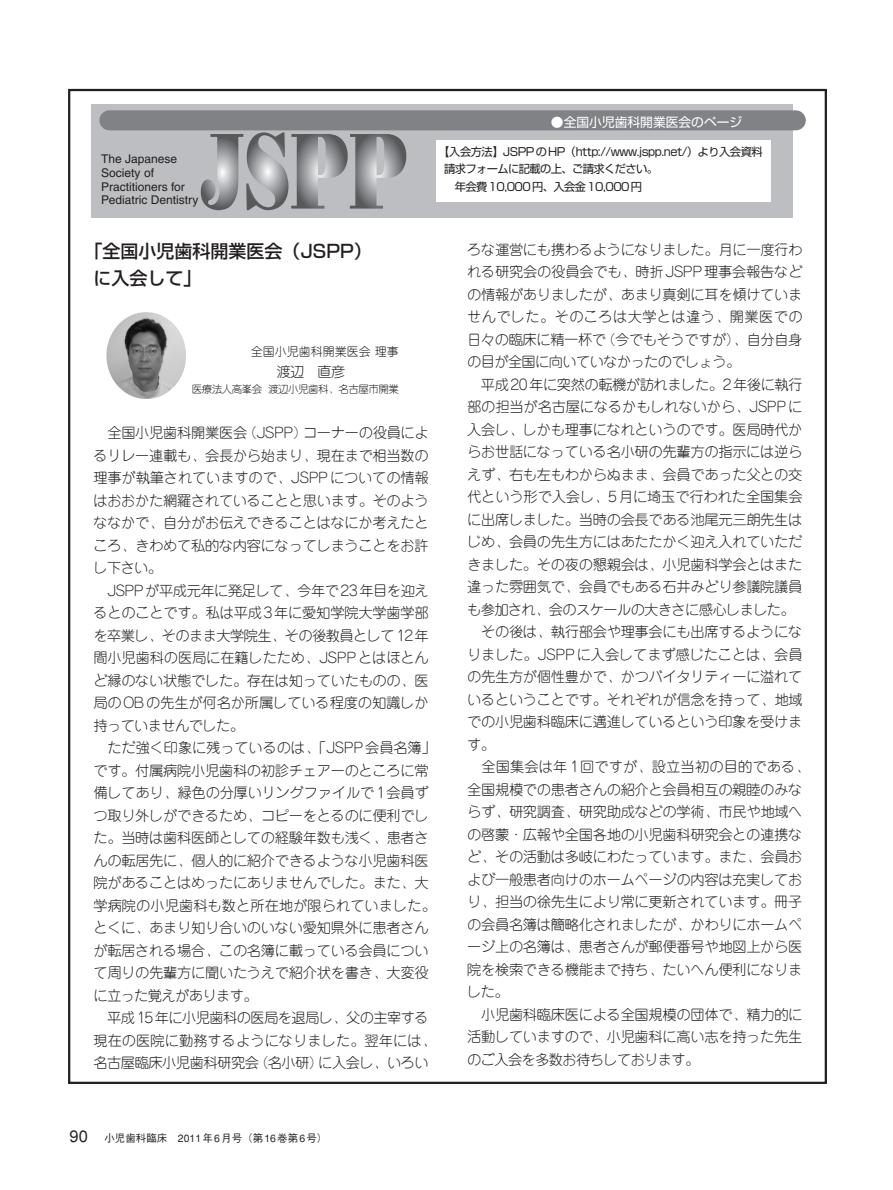
<style>
.page{position:relative;width:893px;height:1190px;background:#fff}
.page>*{position:absolute;margin:0;border:0;box-sizing:border-box;transform-origin:0 0}
.t1{font:500 18px/27px "Shin Go";color:#231f20}
.t2{font:300 14.25px/22.5px "Jun 101";letter-spacing:-.02em;color:#231f20;text-align:justify}
.t3{font:300 14.25px "Jun 101";letter-spacing:-.045em;color:#231f20}
.t4{font:300 14.25px "Jun 101";letter-spacing:.005em;color:#231f20}
.t5{font:12.75px "Shin Go";color:#fff}
.t6{font:12px/13.6px "Helvetica";color:#231f20}
.t7{font:300 12px "Jun 101";color:#231f20}
.t8{font:11.25px "Shin Go";letter-spacing:-.045em;color:#231f20}
.t9{font:500 10.5px "Gothic BBB";color:#231f20}
.t10{font:300 10.5px "Jun 101";letter-spacing:-.045em;color:#231f20}
.s1{font-size:16.5px}
</style>
<div class="page">
<div style="left:91px;top:104px;width:702px;height:114px;background:#bdbec1"></div>
<svg style="left:201px;top:132px;width:205px;height:78px"></svg>
<div style="left:99px;top:110px;width:706px;height:20px;background:#808285;border-radius:10px"></div>
<div style="left:436px;top:140px;width:334px;height:61px;background:#fff"></div>
<img style="left:106px;top:312px;width:80px;height:87px;border-radius:50%">
<p class="t6" style="left:101px;top:153px;width:99px">The Japanese<br>Society of<br>Practitioners for<br>Pediatric Dentistry</p>
<p class="t1" style="left:93px;top:240px;width:280px;text-indent:-9px">「全国小児歯科開業医会（JSPP）に入会して」</p>
<p class="t7" style="left:251px;top:347px;width:149px">全国小児歯科開業医会理事</p>
<p class="t2" style="left:276px;top:362px;width:70px">渡辺　直彦</p>
<p class="t10" style="left:192px;top:385px;width:209px">医療法人高峯会渡辺小児歯科、名古屋市開業</p>
<p class="t2" style="left:93px;top:423px;width:337px;text-indent:14px">全国小児歯科開業医会（JSPP）コーナーの役員によるリレー連載も、会長から始まり、現在まで相当数の理事が執筆されていますので、JSPPについての情報はおおかた網羅されていることと思います。そのようななかで、自分がお伝えできることはなにか考えたところ、きわめて私的な内容になってしまうことをお許し下さい。</p>
<p class="t2" style="left:93px;top:581px;width:337px;text-indent:14px">JSPPが平成元年に発足して、今年で23年目を迎えるとのことです。私は平成3年に愛知学院大学歯学部を卒業し、そのまま大学院生、その後教員として12年間小児歯科の医局に在籍したため、JSPPとはほとんど縁のない状態でした。存在は知っていたものの、医局のOBの先生が何名か所属している程度の知識しか持っていませんでした。</p>
<p class="t2" style="left:93px;top:738px;width:344px;text-align:left;text-indent:14px">ただ強く印象に残っているのは、「JSPP会員名簿」です。付属病院小児歯科の初診チェアーのところに常備してあり、緑色の分厚いリングファイルで1会員ずつ取り外しができるため、コピーをとるのに便利でした。当時は歯科医師としての経験年数も浅く、患者さんの転居先に、個人的に紹介できるような小児歯科医院があることはめったにありませんでした。また、大学病院の小児歯科も数と所在地が限られていました。とくに、あまり知り合いのいない愛知県外に患者さんが転居される場合、この名簿に載っている会員について周りの先輩方に聞いたうえで紹介状を書き、大変役に立った覚えがあります。</p>
<p class="t2" style="left:93px;top:1008px;width:344px;text-align:center">平成15年に小児歯科の医局を退局し、父の主宰する<br>現在の医院に勤務するようになりました。翌年には、名古屋臨床小児歯科研究会（名小研）に入会し、いろい</p>
<p class="t5" style="left:551px;top:117px;width:193px">●全国小児歯科開業医会のページ</p>
<p class="t8" style="left:438px;top:148px;width:326px">【入会方法】JSPPのHP（http://www.jspp.net/）より入会資料</p>
<p class="t8" style="left:444px;top:165px;width:215px">請求フォームに記載の上、ご請求ください。</p>
<p class="t8" style="left:455px;top:182px;width:189px">年会費10,000円、入会金10,000円</p>
<p class="t2" style="left:467px;top:240px;width:337px">ろな運営にも携わるようになりました。月に一度行われる研究会の役員会でも、時折JSPP理事会報告などの情報がありましたが、あまり真剣に耳を傾けていませんでした。そのころは大学とは違う、開業医での日々の臨床に精一杯で（今でもそうですが）、自分自身の目が全国に向いていなかったのでしょう。</p>
<p class="t2" style="left:481px;top:375px;width:323px">平成20年に突然の転機が訪れました。2年後に執行</p>
<p class="t2" style="left:467px;top:397px;width:337px">部の担当が名古屋になるかもしれないから、JSPPに</p>
<p class="t2" style="left:467px;top:420px;width:337px">入会し、しかも理事になれというのです。医局時代か</p>
<p class="t2" style="left:467px;top:442px;width:337px">らお世話になっている名小研の先輩方の指示には逆ら</p>
<p class="t2" style="left:467px;top:465px;width:337px">えず、右も左もわからぬまま、会員であった父との交</p>
<p class="t2" style="left:467px;top:487px;width:337px">代という形で入会し、5月に埼玉で行われた全国集会</p>
<p class="t2" style="left:467px;top:510px;width:337px">に出席しました。当時の会長である池尾元三朗先生は</p>
<p class="t2" style="left:467px;top:532px;width:337px">じめ、会員の先生方にはあたたかく迎え入れていただ</p>
<p class="t2" style="left:467px;top:555px;width:337px">きました。その夜の懇親会は、小児歯科学会とはまた</p>
<p class="t2" style="left:467px;top:577px;width:337px">違った雰囲気で、会員でもある石井みどり参議院議員</p>
<p class="t3" style="left:467px;top:604px;width:329px">も参加され、会のスケールの大きさに感心しました。</p>
<p class="t2" style="left:481px;top:622px;width:323px">その後は、執行部会や理事会にも出席するようにな</p>
<p class="t2" style="left:467px;top:645px;width:337px">りました。JSPPに入会してまず感じたことは、会員</p>
<p class="t2" style="left:467px;top:667px;width:337px">の先生方が個性豊かで、かつバイタリティーに溢れて</p>
<p class="t2" style="left:467px;top:690px;width:337px">いるということです。それぞれが信念を持って、地域</p>
<p class="t2" style="left:467px;top:712px;width:337px">での小児歯科臨床に邁進しているという印象を受けま</p>
<p class="t2" style="left:467px;top:735px;width:29px">す。</p>
<p class="t4" style="left:481px;top:761px;width:330px">全国集会は年1回ですが、設立当初の目的である、</p>
<p class="t2" style="left:467px;top:780px;width:337px">全国規模での患者さんの紹介と会員相互の親睦のみな</p>
<p class="t2" style="left:467px;top:802px;width:337px">らず、研究調査、研究助成などの学術、市民や地域へ</p>
<p class="t2" style="left:467px;top:825px;width:337px">の啓蒙・広報や全国各地の小児歯科研究会との連携な</p>
<p class="t2" style="left:467px;top:847px;width:337px">ど、その活動は多岐にわたっています。また、会員お</p>
<p class="t2" style="left:467px;top:870px;width:337px">よび一般患者向けのホームページの内容は充実してお</p>
<p class="t2" style="left:467px;top:892px;width:337px">り、担当の徐先生により常に更新されています。冊子</p>
<p class="t2" style="left:467px;top:915px;width:337px">の会員名簿は簡略化されましたが、かわりにホームペ</p>
<p class="t2" style="left:467px;top:937px;width:337px">ージ上の名簿は、患者さんが郵便番号や地図上から医</p>
<p class="t2" style="left:467px;top:960px;width:337px">院を検索できる機能まで持ち、たいへん便利になりま</p>
<p class="t2" style="left:467px;top:982px;width:43px">した。</p>
<p class="t2" style="left:481px;top:1005px;width:323px">小児歯科臨床医による全国規模の団体で、精力的に</p>
<p class="t2" style="left:467px;top:1027px;width:337px">活動していますので、小児歯科に高い志を持った先生</p>
<p class="t3" style="left:467px;top:1054px;width:234px">のご入会を多数お待ちしております。</p>
<p class="t9" style="left:70px;top:1133px;width:259px"><span class="s1">90</span> 小児歯科臨床　2011年6月号（第16巻第6号）</p>
</div>
